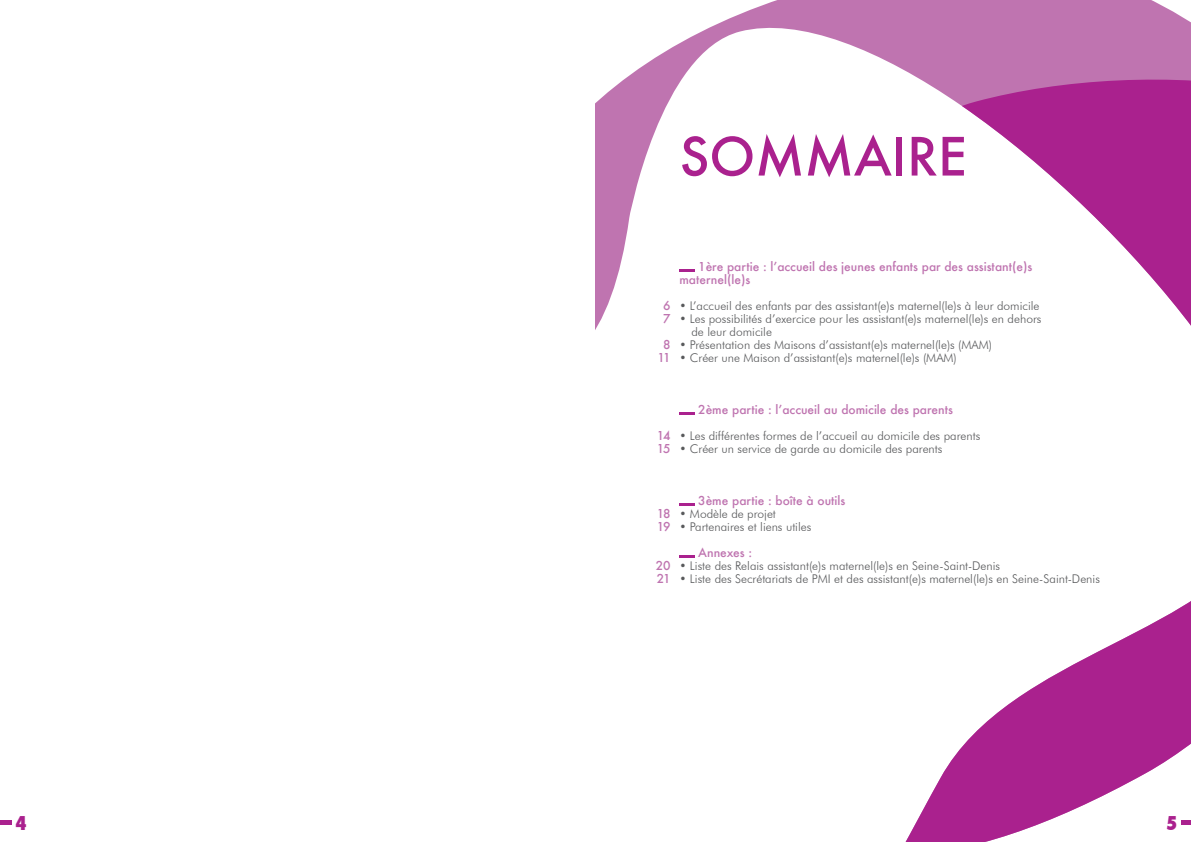
<style>
.page{position:relative;width:1191px;height:842px;background:#fff}
.page>*{position:absolute;margin:0;border:0;box-sizing:border-box;transform-origin:0 0}
.t1{font:500 51.3px "Futura";color:#aa218e}
.t2{font:800 condensed 18.6px "Futura";color:#aa218e}
.t3{font:300 12px/13px "Futura BT";color:#58595b}
.t4{font:500 12px/13px "Futura";color:#bf74b0}
</style>
<div class="page">
<div style="left:0;top:820px;width:12px;height:5px;background:#aa218e"></div>
<svg style="left:595px;top:0;width:596px;height:558px"></svg>
<svg style="left:898px;top:72px;width:293px;height:770px"></svg>
<h1 class="t1" style="left:679px;top:121px;width:289px">SOMMAIRE</h1>
<p class="t4" style="left:663px;top:299px;width:9px">6<br>7</p>
<p class="t4" style="left:657px;top:338px;width:15px;text-align:center">8<br>11</p>
<p class="t4" style="left:657px;top:429px;width:15px">14<br>15</p>
<p class="t4" style="left:656px;top:507px;width:15px">18<br>19</p>
<p class="t4" style="left:656px;top:559px;width:16px">20<br>21</p>
<p class="t4" style="left:679px;top:260px;width:354px;text-indent:19px">1ère partie : l’accueil des jeunes enfants par des assistant(e)s maternel(le)s</p>
<p class="t3" style="left:679px;top:300px;width:361px">• L’accueil des enfants par des assistant(e)s maternel(le)s à leur domicile</p>
<p class="t3" style="left:691px;top:313px;width:351px;text-indent:-12px">• Les possibilités d’exercice pour les assistant(e)s maternel(le)s en dehors de leur domicile</p>
<p class="t3" style="left:679px;top:339px;width:314px">• Présentation des Maisons d’assistant(e)s maternel(le)s (MAM)</p>
<p class="t3" style="left:679px;top:352px;width:279px">• Créer une Maison d’assistant(e)s maternel(le)s (MAM)</p>
<p class="t4" style="left:698px;top:403px;width:256px">2ème partie : l’accueil au domicile des parents</p>
<p class="t3" style="left:679px;top:430px;width:302px">• Les différentes formes de l’accueil au domicile des parents</p>
<p class="t3" style="left:679px;top:443px;width:264px">• Créer un service de garde au domicile des parents</p>
<p class="t4" style="left:698px;top:494px;width:149px">3ème partie : boîte à outils</p>
<p class="t3" style="left:679px;top:508px;width:98px">• Modèle de projet</p>
<p class="t3" style="left:679px;top:521px;width:133px">• Partenaires et liens utiles</p>
<p class="t4" style="left:698px;top:546px;width:55px">Annexes :</p>
<p class="t3" style="left:679px;top:560px;width:322px">• Liste des Relais assistant(e)s maternel(le)s en Seine-Saint-Denis</p>
<p class="t3" style="left:679px;top:573px;width:422px">• Liste des Secrétariats de PMI et des assistant(e)s maternel(le)s en Seine-Saint-Denis</p>
<h2 class="t2" style="left:16px;top:810px;width:13px">4</h2>
<h2 class="t2" style="left:1166px;top:810px;width:13px">5</h2>
</div>
